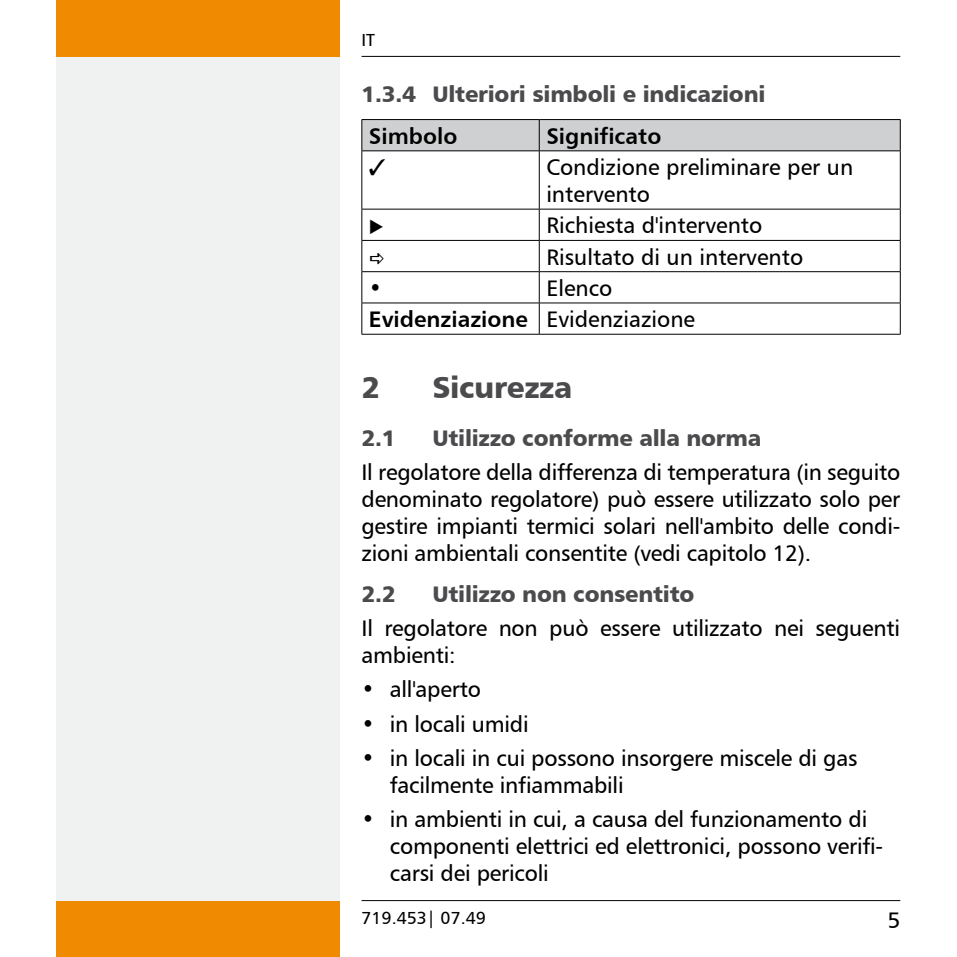
<style>
.page{position:relative;width:957px;height:957px;background:#fff}
.page>*{position:absolute;margin:0;border:0;box-sizing:border-box;transform-origin:0 0}
.t1{font:30px "Humanist 777 BT Black B";letter-spacing:-.01em;color:#4b4b4d}
.t2{font:22.5px/27px "Humanist 777 BT Roman B";letter-spacing:-.01em;color:#000}
.t3{font:22.5px "Humanist 777 BT Black B";letter-spacing:-.01em;color:#4b4b4d}
.t4{font:22.5px "Humanist 777 BT Bold B";color:#000}
.t5{font:17.5px "Humanist 777 BT Roman B";color:#000}
.s1{font-family:"Humanist 777 BT Roman B"}
</style>
<div class="page">
<div style="left:57px;top:0;width:283px;height:57px;background:#f08a00"></div>
<hr style="left:361px;top:900px;width:539px;height:1px;background:#000">
<hr style="left:361px;top:56px;width:539px;height:1px;background:#000">
<div style="left:57px;top:900px;width:283px;height:57px;background:#f08a00"></div>
<div style="left:57px;top:57px;width:283px;height:843px;background:#f0f1f1"></div>
<div style="left:362px;top:120px;width:538px;height:30px;background:#cfd0d1"></div>
<hr style="left:361px;top:151px;width:1px;height:58px;background:#000">
<hr style="left:539px;top:151px;width:1px;height:58px;background:#000">
<hr style="left:900px;top:151px;width:1px;height:58px;background:#000">
<hr style="left:361px;top:209px;width:178px;height:1px;background:#000">
<hr style="left:361px;top:209px;width:1px;height:31px;background:#000">
<hr style="left:539px;top:209px;width:361px;height:1px;background:#000">
<hr style="left:539px;top:209px;width:1px;height:31px;background:#000">
<hr style="left:900px;top:209px;width:1px;height:31px;background:#000">
<hr style="left:361px;top:240px;width:178px;height:1px;background:#000">
<hr style="left:361px;top:241px;width:1px;height:30px;background:#000">
<hr style="left:539px;top:240px;width:361px;height:1px;background:#000">
<hr style="left:539px;top:241px;width:1px;height:30px;background:#000">
<hr style="left:900px;top:241px;width:1px;height:30px;background:#000">
<hr style="left:361px;top:271px;width:178px;height:1px;background:#000">
<hr style="left:361px;top:272px;width:1px;height:31px;background:#000">
<hr style="left:539px;top:271px;width:361px;height:1px;background:#000">
<hr style="left:539px;top:272px;width:1px;height:31px;background:#000">
<hr style="left:900px;top:272px;width:1px;height:31px;background:#000">
<hr style="left:361px;top:302px;width:178px;height:1px;background:#000">
<hr style="left:361px;top:303px;width:1px;height:31px;background:#000">
<hr style="left:539px;top:302px;width:361px;height:1px;background:#000">
<hr style="left:539px;top:303px;width:1px;height:31px;background:#000">
<hr style="left:900px;top:303px;width:1px;height:31px;background:#000">
<hr style="left:361px;top:119px;width:178px;height:1px;background:#000">
<hr style="left:361px;top:120px;width:1px;height:30px;background:#000">
<hr style="left:539px;top:119px;width:361px;height:1px;background:#000">
<hr style="left:539px;top:120px;width:1px;height:30px;background:#000">
<hr style="left:900px;top:120px;width:1px;height:30px;background:#000">
<hr style="left:361px;top:150px;width:178px;height:1px;background:#000">
<hr style="left:539px;top:150px;width:361px;height:1px;background:#000">
<hr style="left:361px;top:334px;width:178px;height:1px;background:#000">
<hr style="left:539px;top:334px;width:361px;height:1px;background:#000">
<p class="t5" style="left:361px;top:29px;width:15px">IT</p>
<p class="t3" style="left:361px;top:80px;width:405px">1.3.4 Ulteriori simboli e indicazioni</p>
<p class="t4" style="left:369px;top:122px;width:90px">Simbolo</p>
<p class="t4" style="left:546px;top:122px;width:116px">Significato</p>
<p class="t2" style="left:546px;top:153px;width:308px">Condizione preliminare per un intervento</p>
<p class="t2" style="left:546px;top:209px;width:258px;line-height:31.2px">Richiesta d'intervento<br>Risultato di un intervento</p>
<p class="t2" style="left:369px;top:274px;width:15px">•</p>
<p class="t2" style="left:546px;top:274px;width:68px">Elenco</p>
<p class="t4" style="left:369px;top:305px;width:328px">Evidenziazione <span class="s1">Evidenziazione</span></p>
<h1 class="t1" style="left:361px;top:368px;width:20px">2</h1>
<h1 class="t1" style="left:432px;top:368px;width:141px">Sicurezza</h1>
<p class="t3" style="left:361px;top:423px;width:36px">2.1</p>
<p class="t3" style="left:432px;top:423px;width:330px">Utilizzo conforme alla norma</p>
<p class="t2" style="left:361px;top:458px;width:540px;text-align:justify">Il regolatore della differenza di temperatura (in seguito denominato regolatore) può essere utilizzato solo per gestire impianti termici solari nell'ambito delle condi&shy;zioni ambientali consentite (vedi capitolo 12).</p>
<p class="t3" style="left:361px;top:580px;width:36px">2.2</p>
<p class="t3" style="left:432px;top:580px;width:264px">Utilizzo non consentito</p>
<p class="t2" style="left:361px;top:614px;width:540px">Il regolatore non può essere utilizzato nei seguenti ambienti:</p>
<p class="t2" style="left:390px;top:672px;width:469px;line-height:34px">all'aperto<br>in locali umidi<br>in locali in cui possono insorgere miscele di gas</p>
<p class="t2" style="left:390px;top:767px;width:479px;line-height:34px">facilmente infiammabili<br>in ambienti in cui, a causa del funzionamento di</p>
<p class="t2" style="left:390px;top:832px;width:495px">componenti elettrici ed elettronici, possono verifi&shy;carsi dei pericoli</p>
<p class="t2" style="left:361px;top:672px;width:15px;line-height:34px;text-align:justify">• • •</p>
<p class="t2" style="left:361px;top:805px;width:15px">•</p>
<p class="t5" style="left:361px;top:907px;width:126px">719.453| 07.49</p>
</div>
